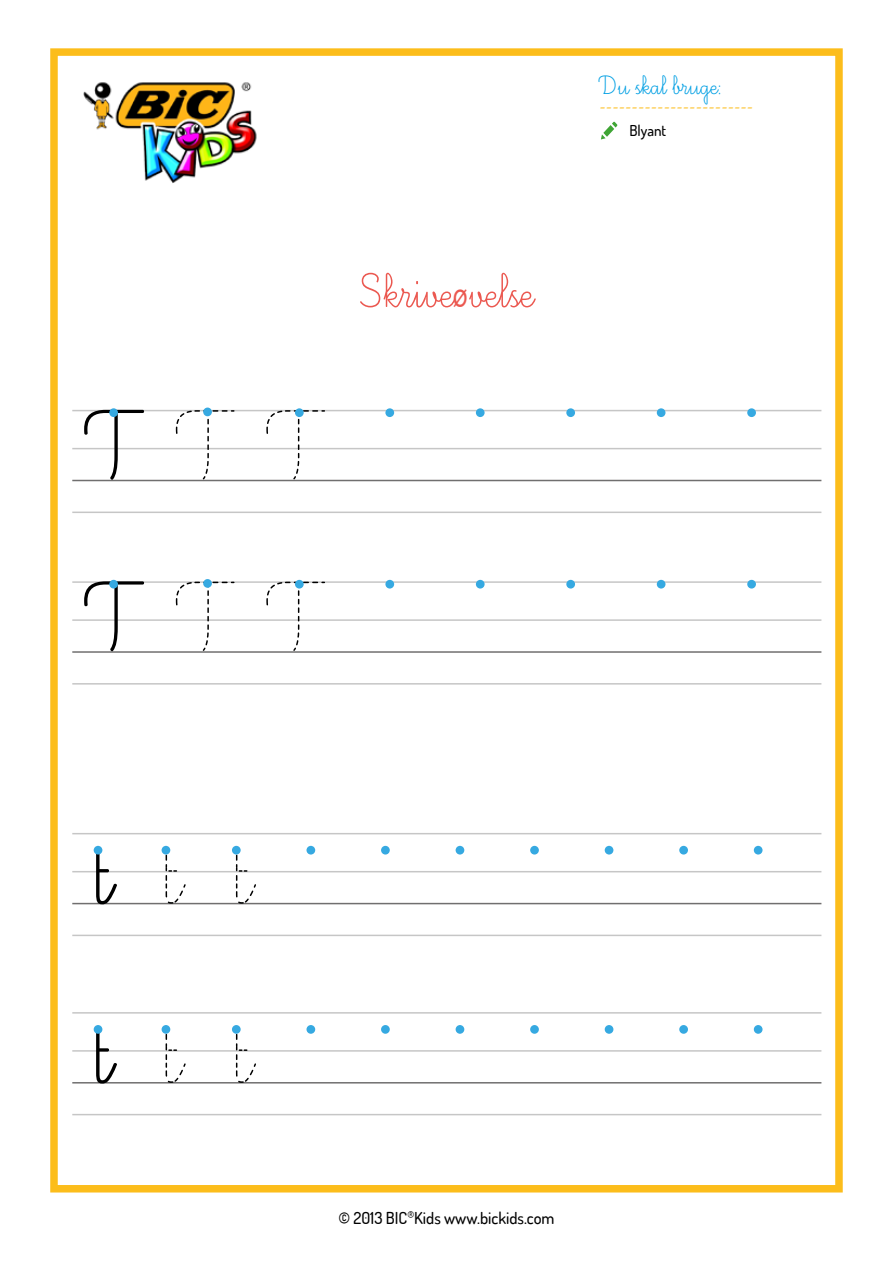
<style>
.page{position:relative;width:893px;height:1263px;background:#fff}
.page>*{position:absolute;margin:0;border:0;box-sizing:border-box;transform-origin:0 0}
.t1{font:123.15px/171.4px "Ecriture A Romain Orne";color:#000}
.t2{font:60px "Ecriture A Romain Orne";color:#eb5850}
.t3{font:33px "Ecriture A Romain Orne";color:#009fe3}
.t4{font:18px "Minion Pro";color:#fcbd1b}
.t5{font:500 16.5px "Dosis";color:#000}
.t6{font:500 15px "Dosis";color:#000}
.s1{font-family:"Futura BT";font-size:37.5px}
</style>
<div class="page">
<div style="left:50px;top:48px;width:793px;height:1144px;border:8px solid #fcbd1b"></div>
<img style="left:83px;top:82px;width:174px;height:101px">
<svg style="left:601px;top:122px;width:16px;height:17px"></svg>
<hr style="left:72px;top:1082px;width:749px;height:1px;background:#706f6f">
<hr style="left:72px;top:1114px;width:749px;height:1px;background:#c6c6c6">
<hr style="left:72px;top:903px;width:749px;height:1px;background:#706f6f">
<hr style="left:72px;top:935px;width:749px;height:1px;background:#c6c6c6">
<hr style="left:72px;top:480px;width:749px;height:1px;background:#706f6f">
<hr style="left:72px;top:512px;width:749px;height:1px;background:#c6c6c6">
<hr style="left:72px;top:651px;width:749px;height:2px;background:#706f6f">
<hr style="left:72px;top:683px;width:749px;height:1px;background:#c6c6c6">
<hr style="left:72px;top:1050px;width:749px;height:2px;background:#c6c6c6">
<hr style="left:72px;top:871px;width:749px;height:1px;background:#c6c6c6">
<hr style="left:72px;top:448px;width:749px;height:1px;background:#c6c6c6">
<hr style="left:72px;top:619px;width:749px;height:2px;background:#c6c6c6">
<hr style="left:72px;top:1012px;width:749px;height:1px;background:#c6c6c6">
<hr style="left:72px;top:833px;width:749px;height:1px;background:#c6c6c6">
<hr style="left:72px;top:410px;width:749px;height:1px;background:#c6c6c6">
<hr style="left:72px;top:581px;width:749px;height:2px;background:#c6c6c6">
<svg style="left:175px;top:409px;width:60px;height:71px"></svg>
<svg style="left:175px;top:581px;width:60px;height:71px"></svg>
<svg style="left:266px;top:410px;width:60px;height:70px"></svg>
<svg style="left:266px;top:581px;width:60px;height:71px"></svg>
<div style="left:109px;top:408px;width:9px;height:9px;background:#36a9e1;border-radius:50%"></div>
<div style="left:109px;top:580px;width:9px;height:8px;background:#36a9e1;border-radius:50%"></div>
<div style="left:203px;top:408px;width:9px;height:8px;background:#36a9e1;border-radius:50%"></div>
<div style="left:203px;top:579px;width:9px;height:9px;background:#36a9e1;border-radius:50%"></div>
<div style="left:295px;top:408px;width:9px;height:9px;background:#36a9e1;border-radius:50%"></div>
<div style="left:295px;top:580px;width:9px;height:8px;background:#36a9e1;border-radius:50%"></div>
<div style="left:476px;top:408px;width:9px;height:9px;background:#36a9e1;border-radius:50%"></div>
<div style="left:476px;top:580px;width:9px;height:8px;background:#36a9e1;border-radius:50%"></div>
<div style="left:657px;top:408px;width:8px;height:9px;background:#36a9e1;border-radius:50%"></div>
<div style="left:657px;top:580px;width:8px;height:8px;background:#36a9e1;border-radius:50%"></div>
<div style="left:385px;top:408px;width:9px;height:9px;background:#36a9e1;border-radius:50%"></div>
<div style="left:385px;top:580px;width:9px;height:8px;background:#36a9e1;border-radius:50%"></div>
<div style="left:566px;top:408px;width:9px;height:9px;background:#36a9e1;border-radius:50%"></div>
<div style="left:566px;top:580px;width:9px;height:8px;background:#36a9e1;border-radius:50%"></div>
<div style="left:747px;top:408px;width:9px;height:9px;background:#36a9e1;border-radius:50%"></div>
<div style="left:747px;top:580px;width:9px;height:8px;background:#36a9e1;border-radius:50%"></div>
<svg style="left:96px;top:847px;width:21px;height:57px"></svg>
<svg style="left:96px;top:1026px;width:21px;height:57px"></svg>
<svg style="left:165px;top:849px;width:22px;height:55px"></svg>
<svg style="left:165px;top:1028px;width:22px;height:55px"></svg>
<svg style="left:235px;top:852px;width:22px;height:52px"></svg>
<svg style="left:235px;top:1034px;width:22px;height:49px"></svg>
<div style="left:94px;top:846px;width:8px;height:8px;background:#36a9e1;border-radius:50%"></div>
<div style="left:94px;top:1025px;width:8px;height:9px;background:#36a9e1;border-radius:50%"></div>
<div style="left:162px;top:846px;width:8px;height:8px;background:#36a9e1;border-radius:50%"></div>
<div style="left:162px;top:1025px;width:8px;height:9px;background:#36a9e1;border-radius:50%"></div>
<div style="left:232px;top:846px;width:9px;height:8px;background:#36a9e1;border-radius:50%"></div>
<div style="left:232px;top:1025px;width:9px;height:9px;background:#36a9e1;border-radius:50%"></div>
<div style="left:530px;top:846px;width:9px;height:8px;background:#36a9e1;border-radius:50%"></div>
<div style="left:530px;top:1025px;width:9px;height:9px;background:#36a9e1;border-radius:50%"></div>
<div style="left:306px;top:846px;width:9px;height:8px;background:#36a9e1;border-radius:50%"></div>
<div style="left:306px;top:1025px;width:9px;height:9px;background:#36a9e1;border-radius:50%"></div>
<div style="left:605px;top:846px;width:8px;height:8px;background:#36a9e1;border-radius:50%"></div>
<div style="left:605px;top:1025px;width:8px;height:9px;background:#36a9e1;border-radius:50%"></div>
<div style="left:381px;top:846px;width:9px;height:8px;background:#36a9e1;border-radius:50%"></div>
<div style="left:381px;top:1025px;width:9px;height:9px;background:#36a9e1;border-radius:50%"></div>
<div style="left:679px;top:846px;width:9px;height:8px;background:#36a9e1;border-radius:50%"></div>
<div style="left:679px;top:1025px;width:9px;height:9px;background:#36a9e1;border-radius:50%"></div>
<div style="left:456px;top:846px;width:8px;height:8px;background:#36a9e1;border-radius:50%"></div>
<div style="left:456px;top:1025px;width:8px;height:9px;background:#36a9e1;border-radius:50%"></div>
<div style="left:754px;top:846px;width:8px;height:8px;background:#36a9e1;border-radius:50%"></div>
<div style="left:754px;top:1025px;width:8px;height:9px;background:#36a9e1;border-radius:50%"></div>
<h1 class="t1" style="left:87px;top:367px;width:59px">T<br>T</h1>
<h2 class="t2" style="left:360px;top:262px;width:174px">Skrive<span class="s1">ø</span>velse</h2>
<h3 class="t3" style="left:600px;top:69px;width:124px">Du skal bruge:</h3>
<p class="t4" style="left:600px;top:94px;width:155px">------------------------</p>
<p class="t6" style="left:629px;top:121px;width:38px">Blyant</p>
<p class="t5" style="left:338px;top:1207px;width:218px">© 2013 BIC<sup>®</sup>Kids www.bickids.com</p>
</div>
